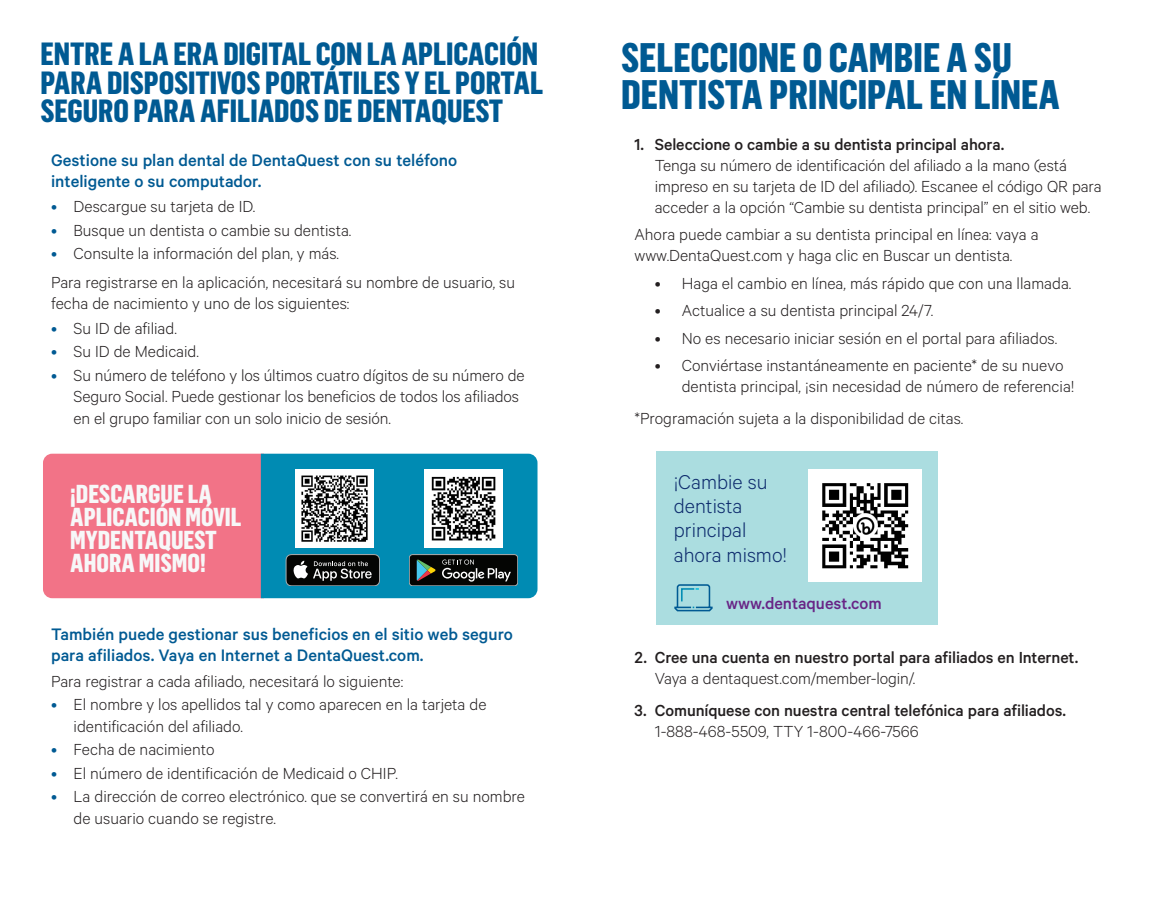
<style>
.page{position:relative;width:1161px;height:905px;background:#fff}
.page>*{position:absolute;margin:0;border:0;box-sizing:border-box;transform-origin:0 0}
.t1{font:800 40.5px/36.5px "Flama Condensed";color:#005a93}
.t2{font:800 31.5px/28.3px "Flama Condensed";letter-spacing:-.005em;color:#005a93}
.t3{font:800 25.5px/23px "Flama Condensed";color:#f7f7f8}
.t4{font:300 22.5px/24.3px "Calibre";color:#0d2b6d}
.t5{font:500 18.75px/21px "Calibre";color:#005a93}
.t6{font:500 18.45px "Calibre";color:#682586}
.Subhead_Calibre_Medium{font:300 18px/21.8px "Calibre";color:#231f20}
.Numbers_Calibre_Light{font:500 18px/21px "Calibre";letter-spacing:-.005em;color:#231f20}
.s1{color:#005a93}
.s2{font-weight:500}
.s3{font-weight:300}
</style>
<div class="page">
<svg style="left:43px;top:453px;width:495px;height:145px;background:#88768e"></svg>
<img style="left:296px;top:469px;width:77px;height:78px">
<img style="left:425px;top:469px;width:78px;height:78px">
<div style="left:656px;top:451px;width:282px;height:173px;background:#abdde0"></div>
<img style="left:809px;top:469px;width:112px;height:112px">
<svg style="left:674px;top:584px;width:39px;height:27px"></svg>
<p class="t2" style="left:40px;top:39px;width:504px">ENTRE A LA ERA DIGITAL CON LA APLICACIÓN<br>PARA DISPOSITIVOS PORTÁTILES Y EL PORTAL<br>SEGURO PARA AFILIADOS DE DENTAQUEST</p>
<p class="t5" style="left:51px;top:149px;width:408px">Gestione su plan dental de DentaQuest con su teléfono inteligente o su computador.</p>
<p class="Subhead_Calibre_Medium" style="left:51px;top:195px;width:206px"><span class="s1">•</span> Descargue su tarjeta de ID.</p>
<p class="Subhead_Calibre_Medium" style="left:51px;top:218px;width:302px"><span class="s1">•</span> Busque un dentista o cambie su dentista.</p>
<p class="Subhead_Calibre_Medium" style="left:51px;top:242px;width:290px"><span class="s1">•</span> Consulte la información del plan, y más.</p>
<p class="Subhead_Calibre_Medium" style="left:51px;top:270px;width:466px">Para registrarse en la aplicación, necesitará su nombre de usuario, su fecha de nacimiento y uno de los siguientes:</p>
<p class="Subhead_Calibre_Medium" style="left:51px;top:316px;width:127px"><span class="s1">•</span> Su ID de afiliad.</p>
<p class="Subhead_Calibre_Medium" style="left:51px;top:340px;width:149px"><span class="s1">•</span> Su ID de Medicaid.</p>
<p class="Subhead_Calibre_Medium" style="left:74px;top:363px;width:453px;text-indent:-22px"><span class="s1">•</span> Su número de teléfono y los últimos cuatro dígitos de su número de<br>Seguro Social. Puede gestionar los beneficios de todos los afiliados en el grupo familiar con un solo inicio de sesión.</p>
<p class="t3" style="left:70px;top:482px;width:173px">¡DESCARGUE LA<br>APLICACIÓN MÓVIL<br>MYDENTAQUEST<br>AHORA MISMO!</p>
<p class="t5" style="left:51px;top:623px;width:463px">También puede gestionar sus beneficios en el sitio web seguro para afiliados. Vaya en Internet a DentaQuest.com.</p>
<p class="Subhead_Calibre_Medium" style="left:51px;top:669px;width:354px">Para registrar a cada afiliado, necesitará lo siguiente:</p>
<p class="Subhead_Calibre_Medium" style="left:74px;top:693px;width:414px;text-indent:-22px"><span class="s1">•</span> El nombre y los apellidos tal y como aparecen en la tarjeta de identificación del afiliado.</p>
<p class="Subhead_Calibre_Medium" style="left:51px;top:738px;width:165px"><span class="s1">•</span> Fecha de nacimiento</p>
<p class="Subhead_Calibre_Medium" style="left:51px;top:761px;width:348px"><span class="s1">•</span> El número de identificación de Medicaid o CHIP.</p>
<p class="Subhead_Calibre_Medium" style="left:74px;top:785px;width:453px;text-indent:-22px"><span class="s1">•</span> La dirección de correo electrónico. que se convertirá en su nombre de usuario cuando se registre.</p>
<p class="t1" style="left:621px;top:39px;width:441px">SELECCIONE O CAMBIE A SU<br>DENTISTA PRINCIPAL EN LÍNEA</p>
<p class="Subhead_Calibre_Medium" style="left:655px;top:133px;width:448px;line-height:21px;text-indent:-20px"><span class="s2">1. Seleccione o cambie a su dentista principal ahora.<br></span>Tenga su número de identificación del afiliado a la mano (está impreso en su tarjeta de ID del afiliado). Escanee el código QR para acceder a la opción “Cambie su dentista principal” en el sitio web.</p>
<p class="Subhead_Calibre_Medium" style="left:634px;top:223px;width:406px;line-height:21px">Ahora puede cambiar a su dentista principal en línea: vaya a www.DentaQuest.com y haga clic en Buscar un dentista.</p>
<p class="Subhead_Calibre_Medium" style="left:655px;top:271px;width:418px">• Haga el cambio en línea, más rápido que con una llamada.</p>
<p class="Subhead_Calibre_Medium" style="left:655px;top:299px;width:280px">• Actualice a su dentista principal 24/7.</p>
<p class="Subhead_Calibre_Medium" style="left:655px;top:326px;width:404px">• No es necesario iniciar sesión en el portal para afiliados.</p>
<p class="Subhead_Calibre_Medium" style="left:682px;top:354px;width:394px;line-height:21px;text-indent:-27px">• Conviértase instantáneamente en paciente* de su nuevo dentista principal, ¡sin necesidad de número de referencia!</p>
<p class="Subhead_Calibre_Medium" style="left:634px;top:407px;width:330px">*Programación sujeta a la disponibilidad de citas.</p>
<p class="t4" style="left:674px;top:468px;width:115px">¡Cambie su dentista principal ahora mismo!</p>
<p class="t6" style="left:726px;top:592px;width:157px">www.dentaquest.com</p>
<p class="Numbers_Calibre_Light" style="left:655px;top:646px;width:425px;text-indent:-20px">2. Cree una cuenta en nuestro portal para afiliados en Internet.<br><span class="s3">Vaya a dentaquest.com/member-login/.</span></p>
<p class="Numbers_Calibre_Light" style="left:655px;top:699px;width:413px;text-indent:-20px">3. Comuníquese con nuestra central telefónica para afiliados.<br><span class="s3">1-888-468-5509, TTY 1-800-466-7566</span></p>
</div>
